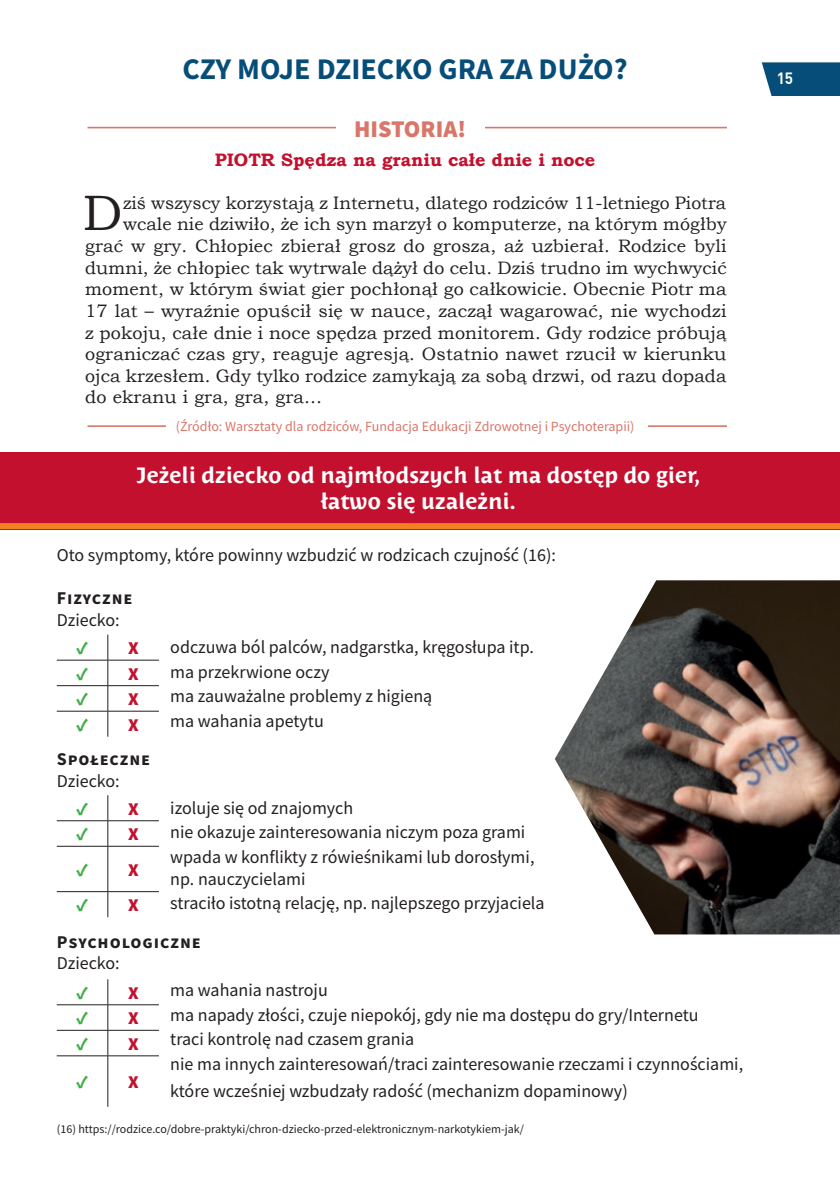
<style>
.page{position:relative;width:840px;height:1191px;background:#fff}
.page>*{position:absolute;margin:0;border:0;box-sizing:border-box;transform-origin:0 0}
.t1{font:49.8px "Bookman Old Style";color:#231f20}
.t2{font:700 30px "Source Sans Pro";color:#074d79}
.t3{font:900 24px "Source Sans Pro";color:#d97669}
.t4{font:700 22px/26.4px "Costa Ptf";color:#fff;text-align:center}
.t5{font:18px/24.4px "Source Sans Pro";color:#231f20}
.t6{font:18px "Bookman Old Style";letter-spacing:.01em;color:#231f20}
.t7{font:700 18px "Bookman Old Style";color:#c3102e}
.t8{font:700 18px "Source Sans Pro";letter-spacing:.05em;color:#231f20}
.t9{font:900 18px "Source Sans Pro";color:#40ae49}
.t10{font:700 16px "DIN Pl";color:#fff;scale:.95 1}
.t11{font:14px "Source Sans Pro";color:#d97669}
.t12{font:12px "Source Sans Pro";color:#231f20}
.s1{color:#c3102e}
</style>
<div class="page">
<svg style="left:761px;top:62px;width:78px;height:34px;background:#1b5b84"></svg>
<hr style="left:87px;top:425px;width:639px;height:2px;background:#d97669">
<div style="left:166px;top:416px;width:480px;height:25px;background:#fff"></div>
<div style="left:0;top:452px;width:839px;height:77px;background:#c3102e"></div>
<div style="left:0;top:523px;width:839px;height:6px;background:#f58220"></div>
<hr style="left:87px;top:127px;width:639px;height:1px;background:#d97669">
<div style="left:335px;top:111px;width:149px;height:34px;background:#fff"></div>
<hr style="left:57px;top:660px;width:51px;height:1px;background:#231f20">
<hr style="left:108px;top:660px;width:51px;height:1px;background:#231f20">
<hr style="left:57px;top:685px;width:51px;height:1px;background:#231f20">
<hr style="left:108px;top:685px;width:51px;height:1px;background:#231f20">
<hr style="left:57px;top:711px;width:51px;height:1px;background:#231f20">
<hr style="left:108px;top:711px;width:51px;height:1px;background:#231f20">
<svg style="left:107px;top:634px;width:1px;height:102px"></svg>
<hr style="left:57px;top:1004px;width:51px;height:1px;background:#231f20">
<hr style="left:108px;top:1004px;width:51px;height:1px;background:#231f20">
<hr style="left:57px;top:1030px;width:51px;height:1px;background:#231f20">
<hr style="left:108px;top:1030px;width:51px;height:1px;background:#231f20">
<svg style="left:107px;top:979px;width:1px;height:76px"></svg>
<hr style="left:57px;top:1055px;width:51px;height:1px;background:#231f20">
<hr style="left:108px;top:1055px;width:51px;height:1px;background:#231f20">
<hr style="left:107px;top:1056px;width:1px;height:50px;background:#231f20">
<hr style="left:57px;top:820px;width:51px;height:1px;background:#231f20">
<hr style="left:108px;top:820px;width:51px;height:1px;background:#231f20">
<svg style="left:107px;top:795px;width:1px;height:51px"></svg>
<hr style="left:57px;top:846px;width:51px;height:1px;background:#231f20">
<hr style="left:108px;top:846px;width:51px;height:1px;background:#231f20">
<hr style="left:107px;top:846px;width:1px;height:45px;background:#231f20">
<hr style="left:57px;top:891px;width:51px;height:1px;background:#231f20">
<hr style="left:108px;top:891px;width:51px;height:1px;background:#231f20">
<svg style="left:107px;top:892px;width:1px;height:25px"></svg>
<img style="left:555px;top:580px;width:284px;height:354px">
<h2 class="t2" style="left:182px;top:52px;width:446px">CZY MOJE DZIECKO GRA ZA DUŻO?</h2>
<h3 class="t3" style="left:354px;top:115px;width:113px">HISTORIA!</h3>
<p class="t7" style="left:215px;top:146px;width:382px">PIOTR Spędza na graniu całe dnie i noce</p>
<h1 class="t1" style="left:83px;top:184px;width:41px">D</h1>
<p class="t6" style="left:123px;top:191px;width:604px">ziś wszyscy korzystają z Internetu, dlatego rodziców 11-letniego Piotra</p>
<p class="t6" style="left:123px;top:213px;width:604px">wcale nie dziwiło, że ich syn marzył o komputerze, na którym mógłby</p>
<p class="t6" style="left:85px;top:234px;width:642px">grać w gry. Chłopiec zbierał grosz do grosza, aż uzbierał. Rodzice byli</p>
<p class="t6" style="left:85px;top:256px;width:642px">dumni, że chłopiec tak wytrwale dążył do celu. Dziś trudno im wychwycić</p>
<p class="t6" style="left:85px;top:277px;width:642px">moment, w którym świat gier pochłonął go całkowicie. Obecnie Piotr ma</p>
<p class="t6" style="left:85px;top:299px;width:642px">17 lat – wyraźnie opuścił się w nauce, zaczął wagarować, nie wychodzi</p>
<p class="t6" style="left:85px;top:321px;width:642px">z pokoju, całe dnie i noce spędza przed monitorem. Gdy rodzice próbują</p>
<p class="t6" style="left:85px;top:342px;width:642px">ograniczać czas gry, reaguje agresją. Ostatnio nawet rzucił w kierunku</p>
<p class="t6" style="left:85px;top:364px;width:642px">ojca krzesłem. Gdy tylko rodzice zamykają za sobą drzwi, od razu dopada</p>
<p class="t6" style="left:85px;top:385px;width:238px">do ekranu i gra, gra, gra…</p>
<p class="t11" style="left:176px;top:419px;width:460px">(Źródło: Warsztaty dla rodziców, Fundacja Edukacji Zdrowotnej i Psychoterapii)</p>
<p class="t4" style="left:136px;top:462px;width:565px">Jeżeli dziecko od najmłodszych lat ma dostęp do gier, łatwo się uzależni.</p>
<p class="t5" style="left:57px;top:543px;width:500px">Oto symptomy, które powinny wzbudzić w rodzicach czujność (16):</p>
<p class="t8" style="left:57px;top:588px;width:77px">Fizyczne</p>
<p class="t5" style="left:57px;top:608px;width:64px">Dziecko:</p>
<p class="t5" style="left:170px;top:635px;width:365px">odczuwa ból palców, nadgarstka, kręgosłupa itp. ma przekrwione oczy<br>ma zauważalne problemy z higieną<br>ma wahania apetytu</p>
<p class="t8" style="left:57px;top:749px;width:95px">Społeczne</p>
<p class="t5" style="left:57px;top:769px;width:64px">Dziecko:</p>
<p class="t5" style="left:170px;top:796px;width:365px">izoluje się od znajomych<br>nie okazuje zainteresowania niczym poza grami wpada w konflikty z rówieśnikami lub dorosłymi,</p>
<p class="t5" style="left:170px;top:866px;width:375px">np. nauczycielami<br>straciło istotną relację, np. najlepszego przyjaciela</p>
<p class="t8" style="left:57px;top:931px;width:145px">Psychologiczne</p>
<p class="t5" style="left:57px;top:951px;width:64px">Dziecko:</p>
<p class="t5" style="left:170px;top:978px;width:574px">ma wahania nastroju<br>ma napady złości, czuje niepokój, gdy nie ma dostępu do gry/Internetu<br>traci kontrolę nad czasem grania<br>nie ma innych zainteresowań/traci zainteresowanie rzeczami i czynnościami,</p>
<p class="t5" style="left:170px;top:1079px;width:459px">które wcześniej wzbudzały radość (mechanizm dopaminowy)</p>
<p class="t9" style="left:76px;top:638px;width:64px">✓ <span class="s1">X</span></p>
<p class="t9" style="left:76px;top:663px;width:64px">✓ <span class="s1">X</span></p>
<p class="t9" style="left:76px;top:689px;width:64px">✓ <span class="s1">X</span></p>
<p class="t9" style="left:76px;top:714px;width:64px">✓ <span class="s1">X</span></p>
<p class="t9" style="left:76px;top:798px;width:64px">✓ <span class="s1">X</span></p>
<p class="t9" style="left:76px;top:824px;width:64px">✓ <span class="s1">X</span></p>
<p class="t9" style="left:76px;top:859px;width:64px">✓ <span class="s1">X</span></p>
<p class="t9" style="left:76px;top:895px;width:64px">✓ <span class="s1">X</span></p>
<p class="t9" style="left:76px;top:982px;width:64px">✓ <span class="s1">X</span></p>
<p class="t9" style="left:76px;top:1008px;width:64px">✓ <span class="s1">X</span></p>
<p class="t9" style="left:76px;top:1033px;width:64px">✓ <span class="s1">X</span></p>
<p class="t9" style="left:76px;top:1072px;width:64px">✓ <span class="s1">X</span></p>
<p class="t12" style="left:57px;top:1123px;width:468px">(16) https://rodzice.co/dobre-praktyki/chron-dziecko-przed-elektronicznym-narkotykiem-jak/</p>
<p class="t10" style="left:776px;top:68px;width:19px">15</p>
</div>
